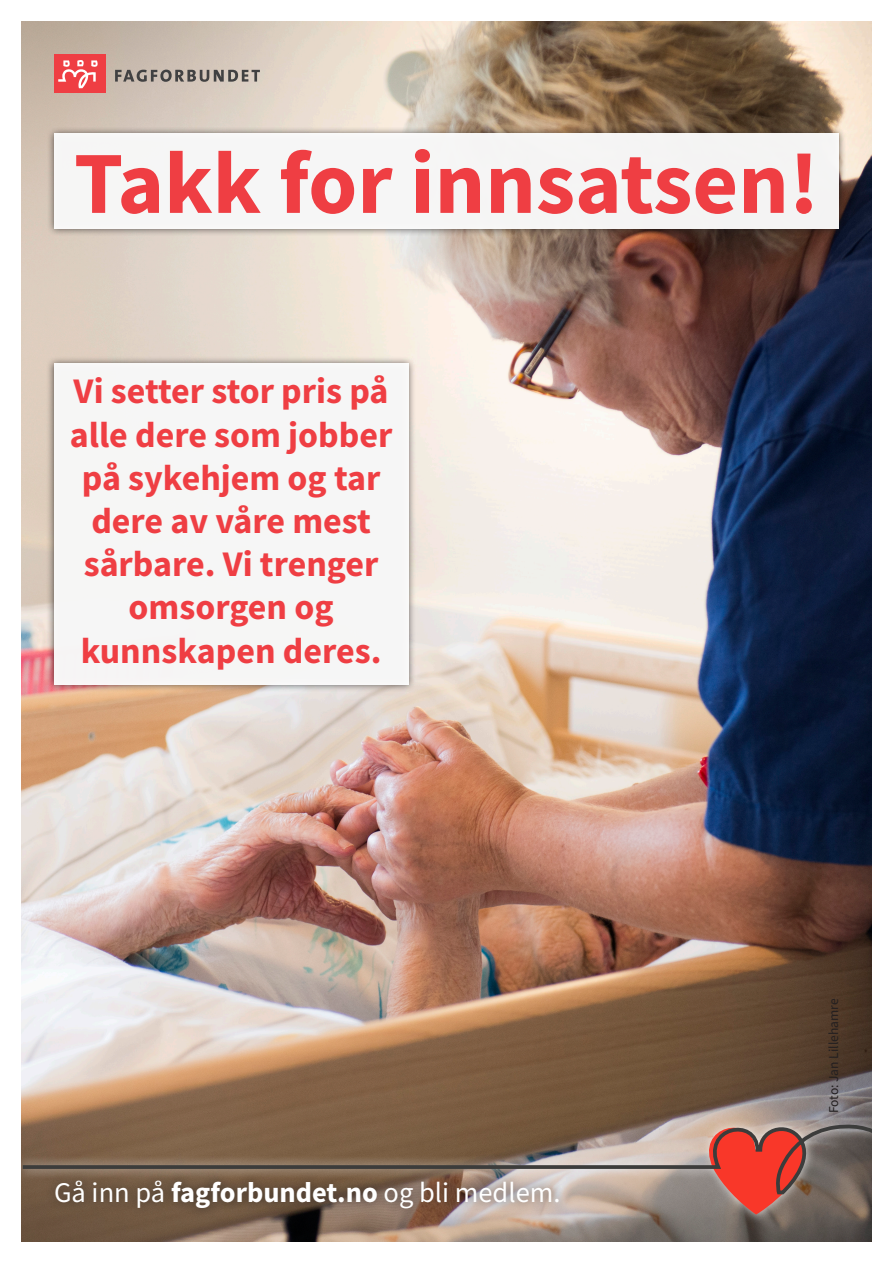
<style>
.page{position:relative;width:893px;height:1263px;background:#fff}
.page>*{position:absolute;margin:0;border:0;box-sizing:border-box;transform-origin:0 0}
.t1{font:700 88.5px "Source Sans Pro";color:#ef3e43}
.t2{font:700 36px/43.2px "Source Sans Pro";color:#ef3e43;text-align:center}
.t3{font:28.5px "Source Sans Pro";color:#fff}
.t4{font:13.5px "Source Sans Pro";color:#231f20}
.s1{font-weight:700}
</style>
<div class="page">
<img style="left:21px;top:21px;width:850px;height:1220px">
<div style="left:46px;top:126px;width:801px;height:110px;background:#231f20;opacity:.75"></div>
<div style="left:54px;top:134px;width:785px;height:95px;background:#f6f5f5"></div>
<div style="left:54px;top:54px;width:51px;height:38px;background:#ef3e43"></div>
<svg style="left:115px;top:70px;width:145px;height:12px;background:#8f8882"></svg>
<svg style="left:58px;top:60px;width:40px;height:28px"></svg>
<div style="left:21px;top:1114px;width:851px;height:110px;background:#fff;opacity:.75"></div>
<svg style="left:693px;top:1113px;width:114px;height:101px;background:#a2746c"></svg>
<svg style="left:21px;top:1116px;width:851px;height:80px;background:#8f6d5c"></svg>
<div style="left:45px;top:1169px;width:524px;height:50px;background:#231f20;opacity:.75"></div>
<div style="left:46px;top:356px;width:370px;height:336px;background:#231f20;opacity:.75"></div>
<div style="left:54px;top:364px;width:354px;height:321px;background:#f6f6f6"></div>
<p class="t1" style="left:74px;top:124px;width:746px">Takk for innsatsen!</p>
<p class="t2" style="left:70px;top:369px;width:324px">Vi setter stor pris på alle dere som jobber på sykehjem og tar dere av våre mest sårbare. Vi trenger omsorgen og kunnskapen deres.</p>
<p class="t3" style="left:54px;top:1174px;width:508px">Gå inn på <span class="s1">fagforbundet.no</span> og bli medlem.</p>
<p class="t4" style="left:825px;top:1113px;width:116px;rotate:-90deg">Foto: Jan Lillehamre</p>
</div>
